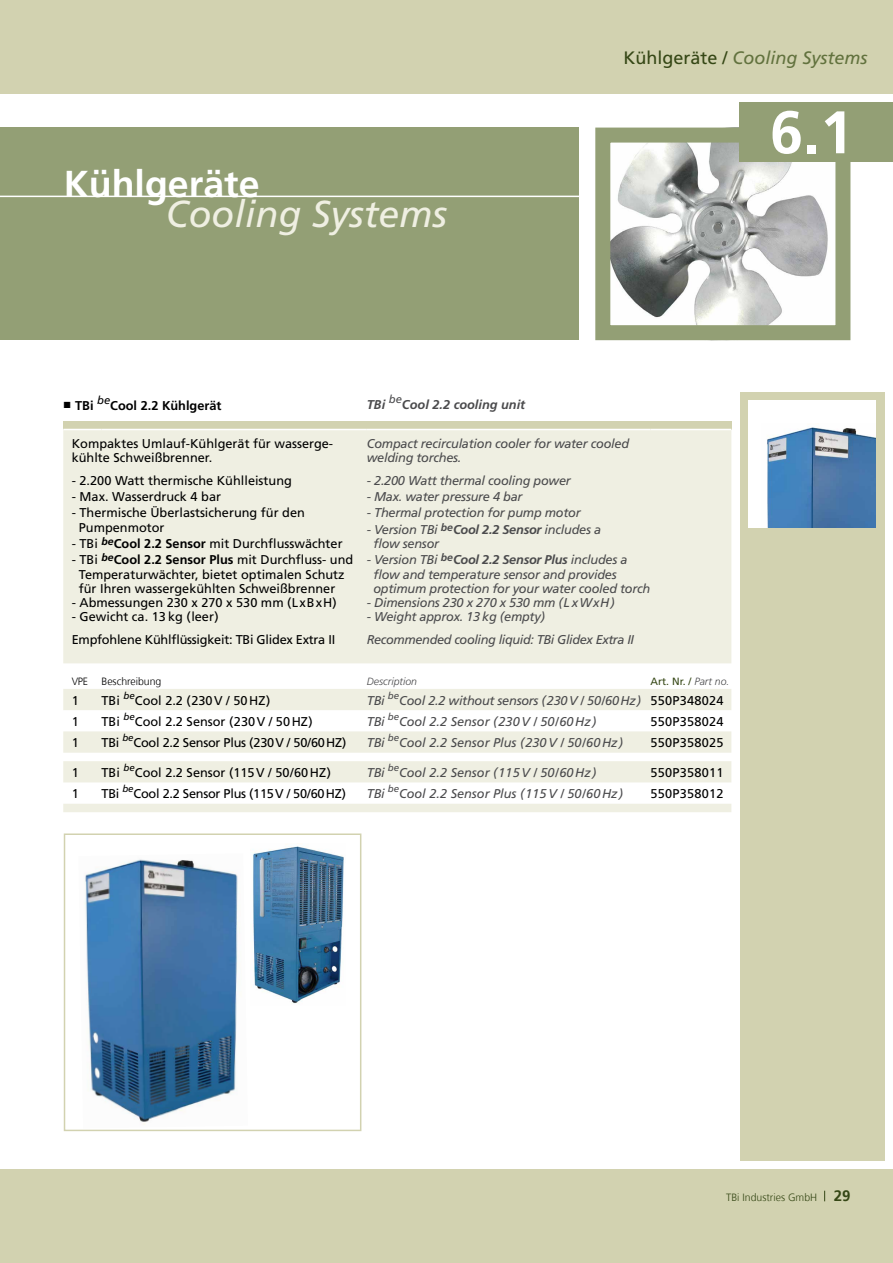
<style>
.page{position:relative;width:893px;height:1263px;background:#fff}
.page>*{position:absolute;margin:0;border:0;box-sizing:border-box;transform-origin:0 0}
.t1{font:700 60px "Frutiger LT Std";color:#fff}
.t2{font:italic 37.5px "Frutiger LT Std";color:#efefe2}
.t3{font:700 37.5px "Frutiger LT Std";color:#fff}
.t4{font:italic 18px "Frutiger LT Std";color:#62723e}
.t5{font:italic 12.75px/14.2px "Frutiger LT Std";letter-spacing:-.02em;color:#4b4b4d}
.t6{font:12.75px/14.2px "Frutiger LT Std";color:#000}
.t7{font:12.75px/22.8px "Frutiger LT Std";letter-spacing:-.02em;color:#000}
.t8{font:italic 12.75px "Frutiger LT Std";color:#4b4b4d}
.t9{font:12.75px "Frutiger LT Std";letter-spacing:.02em;color:#000}
.t10{font:italic 700 12.75px "Frutiger LT Std";color:#4b4b4d}
.t11{font:700 12.75px "Frutiger LT Std";color:#000}
.t12{font:italic 11.25px "Frutiger LT Std";color:#000}
.t13{font:italic 11.25px "Frutiger LT Std";color:#4b4b4d}
.t14{font:300 10.5px "Frutiger";color:#354715}
.t15{font:300 10.5px "Frutiger";color:#000}
.t16{font:10.5px "Frutiger LT Std";color:#354715}
.t17{font:italic 300 10.5px "Frutiger LT Std";color:#4b4b4d}
.t18{font:italic 9.75px "Frutiger LT Std";color:#000}
.t19{font:italic 9.75px "Frutiger LT Std";color:#4b4b4d}
.s1{font-style:normal;color:#354715}
.s2{font-family:"Times New Roman";font-weight:400;font-size:13.5px}
.s3{font-weight:700}
.s4{font-weight:300;font-style:italic;color:#4b4b4d}
.s5{font-style:normal;color:#000}
.s6{font-weight:700;font-size:15px}
</style>
<div class="page">
<div style="left:740px;top:102px;width:144px;height:1059px;background:#d2d2b0"></div>
<div style="left:0;top:1169px;width:893px;height:94px;background:#d2d2b0"></div>
<div style="left:0;top:0;width:893px;height:94px;background:#d2d2b0"></div>
<div style="left:617px;top:102px;width:276px;height:289px;background:#fff"></div>
<div style="left:0;top:128px;width:578px;height:212px;background:#939f75"></div>
<hr style="left:0;top:196px;width:580px;height:1px;background:#fff">
<img style="left:611px;top:144px;width:217px;height:180px">
<div style="left:595px;top:128px;width:255px;height:212px;border:15px solid #939f75"></div>
<div style="left:740px;top:102px;width:153px;height:60px;background:#939f75"></div>
<img style="left:84px;top:859px;width:156px;height:266px">
<div style="left:64px;top:833px;width:297px;height:298px;border:2px solid #d2d2b0"></div>
<img style="left:253px;top:846px;width:91px;height:158px">
<div style="left:63px;top:421px;width:668px;height:8px;background:#d2d2b0"></div>
<svg style="left:63px;top:430px;width:668px;height:382px;fill:#efefe2"></svg>
<div style="left:748px;top:400px;width:128px;height:127px;background:#fff"></div>
<img style="left:767px;top:427px;width:109px;height:100px">
<h3 class="t4" style="left:623px;top:47px;width:246px"><span class="s1">Kühlgeräte /</span> Cooling Systems</h3>
<h2 class="t3" style="left:64px;top:162px;width:197px">Kühlgeräte</h2>
<h2 class="t2" style="left:166px;top:192px;width:283px">Cooling Systems</h2>
<h1 class="t1" style="left:770px;top:97px;width:85px">6.1</h1>
<p class="t13" style="left:389px;top:393px;width:15px">be</p>
<p class="t12" style="left:97px;top:393px;width:15px">be</p>
<p class="t10" style="left:402px;top:397px;width:125px">Cool 2.2 cooling unit</p>
<p class="t11" style="left:110px;top:398px;width:113px">Cool 2.2 Kühlgerät</p>
<p class="t10" style="left:367px;top:397px;width:20px">TBi</p>
<p class="t11" style="left:63px;top:398px;width:32px"><span class="s2">■</span> TBi</p>
<p class="t6" style="left:72px;top:436px;width:263px">Kompaktes Umlauf-Kühlgerät für wasserge&shy;kühlte Schweißbrenner.</p>
<p class="t6" style="left:72px;top:473px;width:222px">- 2.200 Watt thermische Kühlleistung</p>
<p class="t6" style="left:72px;top:489px;width:151px">- Max. Wasserdruck 4 bar</p>
<p class="t6" style="left:79px;top:506px;width:227px;text-indent:-7px">- Thermische Überlastsicherung für den<br>Pumpenmotor</p>
<p class="t6" style="left:72px;top:536px;width:272px">- TBi <sup>be</sup><span class="s3">Cool 2.2 Sensor</span> mit Durchflusswächter</p>
<p class="t6" style="left:79px;top:553px;width:276px;text-indent:-7px">- TBi <sup>be</sup><span class="s3">Cool 2.2 Sensor Plus</span> mit Durchfluss- und<br>Temperaturwächter, bietet optimalen Schutz für Ihren wassergekühlten Schweißbrenner</p>
<p class="t6" style="left:72px;top:596px;width:266px">- Abmessungen 230 x 270 x 530 mm (L x B x H)</p>
<p class="t7" style="left:72px;top:606px;width:265px">- Gewicht ca. 13 kg (leer)<br>Empfohlene Kühlflüssigkeit: TBi Glidex Extra II</p>
<p class="t5" style="left:367px;top:436px;width:264px">Compact recirculation cooler for water cooled welding torches.</p>
<p class="t5" style="left:367px;top:473px;width:205px">- 2.200 Watt thermal cooling power</p>
<p class="t5" style="left:367px;top:489px;width:157px">- Max. water pressure 4 bar</p>
<p class="t5" style="left:367px;top:506px;width:215px">- Thermal protection for pump motor</p>
<p class="t5" style="left:373px;top:522px;width:229px;text-indent:-7px">- Version TBi <sup>be</sup><span class="s3">Cool 2.2 Sensor</span> includes a flow sensor</p>
<p class="t5" style="left:373px;top:553px;width:278px;text-indent:-7px">- Version TBi <sup>be</sup><span class="s3">Cool 2.2 Sensor Plus</span> includes a flow and temperature sensor and provides optimum protection for your water cooled torch</p>
<p class="t5" style="left:367px;top:596px;width:249px">- Dimensions 230 x 270 x 530 mm ( L x W x H )</p>
<p class="t5" style="left:367px;top:606px;width:269px;line-height:22.8px">- Weight approx. 13 kg (empty)<br>Recommended cooling liquid: TBi Glidex Extra II</p>
<p class="t15" style="left:72px;top:675px;width:18px">VPE</p>
<p class="t15" style="left:102px;top:675px;width:61px">Beschreibung</p>
<p class="t17" style="left:367px;top:675px;width:52px">Description</p>
<p class="t16" style="left:650px;top:675px;width:80px">Art. Nr. / <span class="s4">Part no.</span></p>
<p class="t6" style="left:72px;top:693px;width:9px">1</p>
<p class="t6" style="left:102px;top:693px;width:20px">TBi</p>
<p class="t18" style="left:124px;top:690px;width:13px">be</p>
<p class="t6" style="left:135px;top:693px;width:137px">Cool 2.2 (230V / 50HZ)</p>
<p class="t5" style="left:367px;top:693px;width:19px">TBi</p>
<p class="t19" style="left:388px;top:690px;width:13px">be</p>
<p class="t5" style="left:399px;top:693px;width:326px">Cool 2.2 without sensors (230 V / 50/60 Hz) <span class="s5">550P348024</span></p>
<p class="t18" style="left:124px;top:711px;width:13px">be</p>
<p class="t6" style="left:135px;top:715px;width:179px">Cool 2.2 Sensor (230V / 50HZ)</p>
<p class="t5" style="left:367px;top:715px;width:19px">TBi</p>
<p class="t19" style="left:388px;top:711px;width:13px">be</p>
<p class="t8" style="left:399px;top:714px;width:199px">Cool 2.2 Sensor (230 V / 50/60 Hz)</p>
<p class="t9" style="left:650px;top:714px;width:75px">550P358024</p>
<p class="t6" style="left:72px;top:715px;width:9px">1</p>
<p class="t6" style="left:102px;top:715px;width:20px">TBi</p>
<p class="t18" style="left:122px;top:732px;width:13px">be</p>
<p class="t7" style="left:133px;top:732px;width:214px">Cool 2.2 Sensor Plus (230V / 50/60HZ)</p>
<p class="t5" style="left:367px;top:736px;width:19px">TBi</p>
<p class="t19" style="left:388px;top:732px;width:13px">be</p>
<p class="t8" style="left:399px;top:735px;width:226px">Cool 2.2 Sensor Plus (230 V / 50/60 Hz)</p>
<p class="t9" style="left:650px;top:735px;width:75px">550P358025</p>
<p class="t6" style="left:72px;top:736px;width:9px">1</p>
<p class="t6" style="left:102px;top:736px;width:19px">TBi</p>
<p class="t18" style="left:124px;top:762px;width:13px">be</p>
<p class="t6" style="left:135px;top:766px;width:198px">Cool 2.2 Sensor (115V / 50/60HZ)</p>
<p class="t5" style="left:367px;top:766px;width:19px">TBi</p>
<p class="t19" style="left:388px;top:762px;width:13px">be</p>
<p class="t8" style="left:399px;top:765px;width:199px">Cool 2.2 Sensor (115 V / 50/60 Hz)</p>
<p class="t9" style="left:650px;top:765px;width:75px">550P358011</p>
<p class="t6" style="left:72px;top:766px;width:9px">1</p>
<p class="t6" style="left:102px;top:766px;width:20px">TBi</p>
<p class="t18" style="left:122px;top:783px;width:13px">be</p>
<p class="t7" style="left:133px;top:783px;width:214px">Cool 2.2 Sensor Plus (115V / 50/60HZ)</p>
<p class="t5" style="left:367px;top:787px;width:19px">TBi</p>
<p class="t19" style="left:388px;top:783px;width:13px">be</p>
<p class="t8" style="left:399px;top:786px;width:226px">Cool 2.2 Sensor Plus (115 V / 50/60 Hz)</p>
<p class="t9" style="left:650px;top:786px;width:75px">550P358012</p>
<p class="t6" style="left:72px;top:787px;width:9px">1</p>
<p class="t6" style="left:102px;top:787px;width:19px">TBi</p>
<p class="t14" style="left:726px;top:1192px;width:126px">TBi Industries GmbH <span class="s6">29</span></p>
</div>
